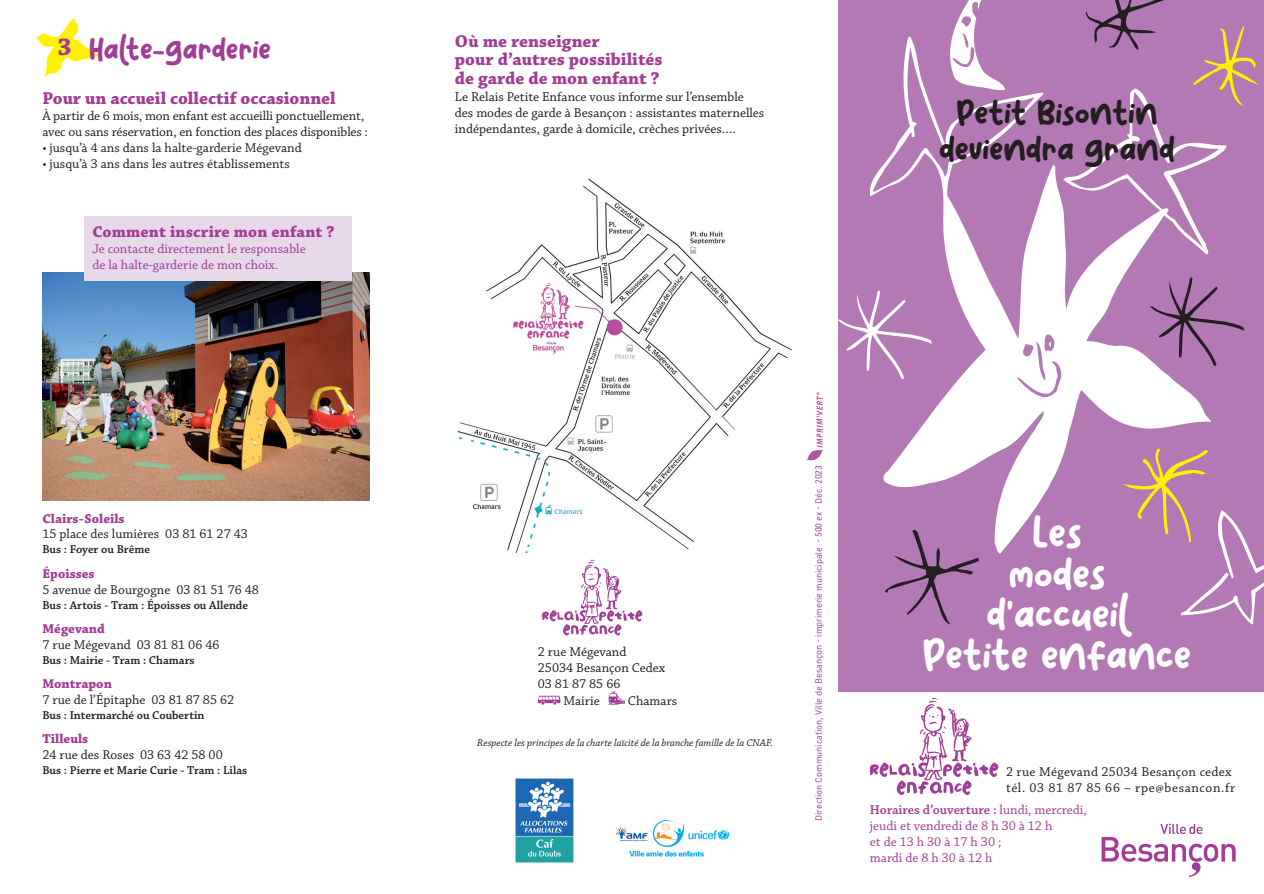
<style>
.page{position:relative;width:1264px;height:894px;background:#fff}
.page>*{position:absolute;margin:0;border:0;box-sizing:border-box;transform-origin:0 0}
.t1{font:37.5px/40.5px "Pulang";color:#fff;text-align:center}
.t2{font:30px/36px "Pulang";color:#231f20;text-align:center}
.t3{font:27px "Pulang";color:#a13d96}
.t4{font:700 25.2px "Chaparral Pro";color:#a13d96}
.t5{font:700 18px/18.8px "Chaparral Pro";color:#a13d96}
.t6{font:700 16.5px "Chaparral Pro";letter-spacing:.01em;color:#a13d96}
.t7{font:13.5px/16.2px "Chaparral Pro";color:#231f20}
.t8{font:13.5px/16.2px "Chaparral Pro";color:#a13d96}
.t9{font:13.5px/16.2px "Chaparral Pro";letter-spacing:.025em;color:#231f20}
.t10{font:700 13.5px "Chaparral Pro";color:#a13d96}
.t11{font:600 12px "Chaparral Pro";color:#231f20}
.t12{font:italic 10.5px "Chaparral Pro";color:#231f20}
.t13{font:9px "URWDIN";color:#a13d96}
.s1{font-weight:600}
</style>
<div class="page">
<img style="left:616px;top:820px;width:114px;height:37px">
<img style="left:515px;top:778px;width:58px;height:84px">
<div style="left:837px;top:0;width:427px;height:692px;background:#b279b4"></div>
<svg style="left:837px;top:290px;width:29px;height:89px"></svg>
<svg style="left:866px;top:92px;width:345px;height:462px"></svg>
<svg style="left:873px;top:0;width:161px;height:192px"></svg>
<svg style="left:887px;top:180px;width:317px;height:369px"></svg>
<svg style="left:1017px;top:330px;width:46px;height:69px;background:#f0e6f1"></svg>
<svg style="left:1123px;top:449px;width:141px;height:175px"></svg>
<svg style="left:885px;top:528px;width:94px;height:96px"></svg>
<svg style="left:1101px;top:823px;width:134px;height:54px"></svg>
<svg style="left:1150px;top:277px;width:94px;height:89px"></svg>
<svg style="left:870px;top:698px;width:128px;height:97px"></svg>
<svg style="left:36px;top:18px;width:64px;height:60px"></svg>
<svg style="left:542px;top:560px;width:100px;height:76px"></svg>
<svg style="left:538px;top:696px;width:22px;height:8px"></svg>
<svg style="left:608px;top:691px;width:17px;height:13px"></svg>
<img style="left:457px;top:178px;width:335px;height:375px">
<img style="left:42px;top:272px;width:328px;height:228px">
<div style="left:84px;top:216px;width:268px;height:64px;background:#e7d8ea"></div>
<img style="left:806px;top:392px;width:20px;height:69px">
<svg style="left:1070px;top:0;width:189px;height:248px"></svg>
<h3 class="t3" style="left:89px;top:31px;width:183px">Halte-garderie</h3>
<h3 class="t4" style="left:58px;top:32px;width:16px">3</h3>
<h3 class="t5" style="left:42px;top:89px;width:295px">Pour un accueil collectif occasionnel</h3>
<p class="t7" style="left:42px;top:108px;width:327px">À partir de 6 mois, mon enfant est accueilli ponctuellement, avec ou sans réservation, en fonction des places disponibles :</p>
<p class="t7" style="left:42px;top:140px;width:261px">• jusqu’à 4 ans dans la halte-garderie Mégevand</p>
<p class="t7" style="left:42px;top:157px;width:249px">• jusqu’à 3 ans dans les autres établissements</p>
<p class="t6" style="left:92px;top:222px;width:244px">Comment inscrire mon enfant ?</p>
<p class="t8" style="left:92px;top:241px;width:215px">Je contacte directement le responsable de la halte-garderie de mon choix.</p>
<p class="t10" style="left:42px;top:510px;width:84px">Clairs-Soleils</p>
<p class="t7" style="left:42px;top:526px;width:207px">15 place des lumières 03 81 61 27 43</p>
<p class="t11" style="left:42px;top:543px;width:109px">Bus : Foyer ou Brême</p>
<p class="t10" style="left:42px;top:565px;width:54px">Époisses</p>
<p class="t7" style="left:42px;top:581px;width:218px">5 avenue de Bourgogne 03 81 51 76 48</p>
<p class="t11" style="left:42px;top:598px;width:207px">Bus : Artois - Tram : Époisses ou Allende</p>
<p class="t10" style="left:42px;top:620px;width:64px">Mégevand</p>
<p class="t7" style="left:42px;top:636px;width:179px">7 rue Mégevand 03 81 81 06 46</p>
<p class="t11" style="left:42px;top:653px;width:154px">Bus : Mairie - Tram : Chamars</p>
<p class="t10" style="left:42px;top:675px;width:71px">Montrapon</p>
<p class="t7" style="left:42px;top:691px;width:193px">7 rue de l’Épitaphe 03 81 87 85 62</p>
<p class="t11" style="left:42px;top:708px;width:164px">Bus : Intermarché ou Coubertin</p>
<p class="t10" style="left:42px;top:730px;width:47px">Tilleuls</p>
<p class="t7" style="left:42px;top:747px;width:182px">24 rue des Roses 03 63 42 58 00</p>
<p class="t11" style="left:42px;top:763px;width:206px">Bus : Pierre et Marie Curie - Tram : Lilas</p>
<h3 class="t5" style="left:455px;top:32px;width:209px">Où me renseigner<br>pour d’autres possibilités de garde de mon enfant ?</h3>
<p class="t7" style="left:455px;top:89px;width:311px">Le Relais Petite Enfance vous informe sur l’ensemble des modes de garde à Besançon : assistantes maternelles indépendantes, garde à domicile, crèches privées….</p>
<h2 class="t2" style="left:939px;top:95px;width:237px">Petit Bisontin deviendra grand</h2>
<p class="t7" style="left:538px;top:644px;width:90px">2 rue Mégevand</p>
<p class="t7" style="left:538px;top:660px;width:129px">25034 Besançon Cedex</p>
<p class="t7" style="left:538px;top:676px;width:84px">03 81 87 85 66</p>
<p class="t7" style="left:563px;top:693px;width:38px">Mairie</p>
<p class="t7" style="left:628px;top:693px;width:51px">Chamars</p>
<p class="t12" style="left:477px;top:737px;width:297px">Respecte les principes de la charte laïcité de la branche famille de la CNAF.</p>
<p class="t13" style="left:813px;top:821px;width:358px;rotate:-90deg">Direction Communication, Ville de Besançon - imprimerie municipale - 500 ex - Déc. 2023</p>
<h1 class="t1" style="left:923px;top:513px;width:270px">Les<br>modes<br>d’accueil<br>Petite enfance</h1>
<p class="t9" style="left:1006px;top:764px;width:231px">2 rue Mégevand 25034 Besançon cedex tél. 03 81 87 85 66 – rpe@besancon.fr</p>
<p class="t8" style="left:870px;top:802px;width:218px"><span class="s1">Horaires d’ouverture :</span> lundi, mercredi, jeudi et vendredi de 8 h 30 à 12 h<br>et de 13 h 30 à 17 h 30 ;<br>mardi de 8 h 30 à 12 h</p>
</div>
